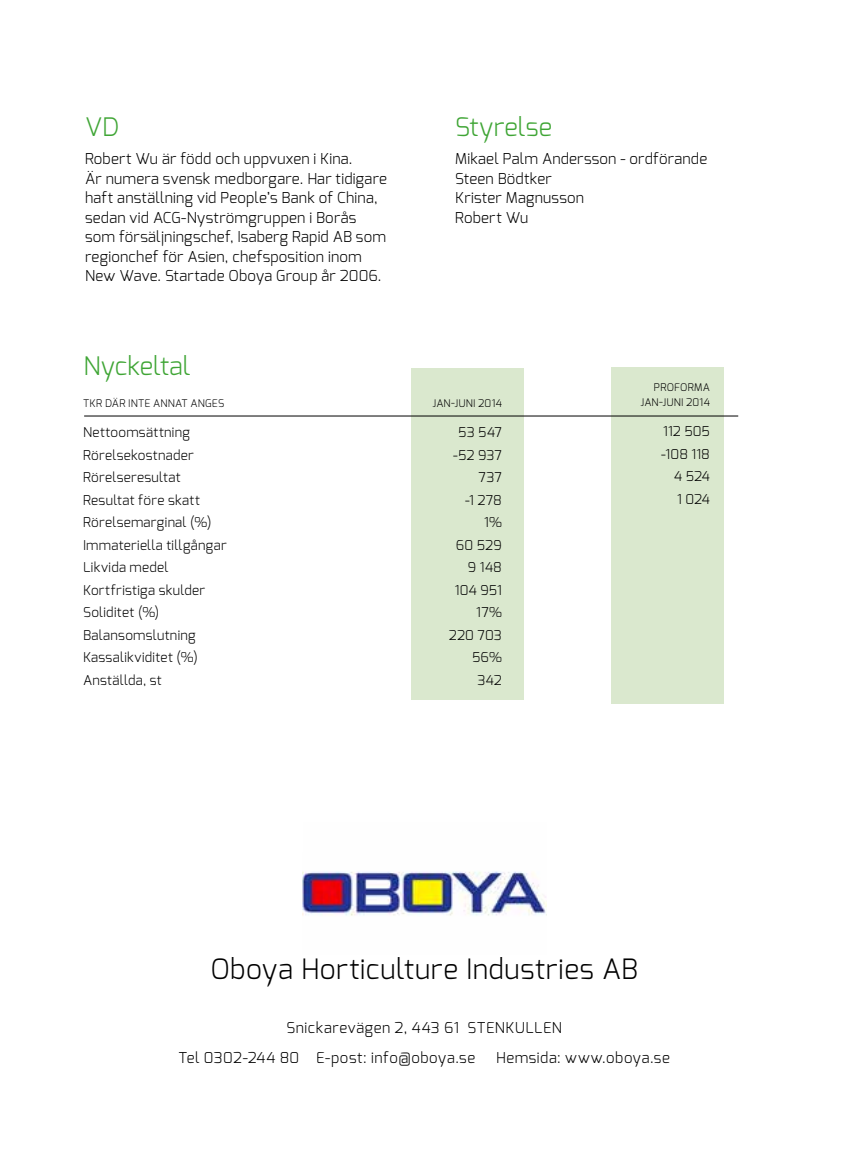
<style>
.page{position:relative;width:851px;height:1157px;background:#fff}
.page>*{position:absolute;margin:0;border:0;box-sizing:border-box;transform-origin:0 0}
.t1{font:300 28.05px "Exo";letter-spacing:.02em;color:#000}
.t2{font:300 25.5px "Exo";color:#3fa535}
.t3{font:300 15px/19.5px "Exo";letter-spacing:.015em;color:#000}
.t4{font:300 15px/29.8px "Exo";letter-spacing:.035em;color:#000}
.t5{font:300 13.5px/22.5px "Exo";letter-spacing:.015em;color:#000;text-align:right}
.t6{font:300 10.5px/15px "Exo";letter-spacing:.025em;color:#000}
</style>
<div class="page">
<img style="left:302px;top:871px;width:244px;height:45px">
<div style="left:611px;top:367px;width:112px;height:336px;background:#dae8ce"></div>
<div style="left:411px;top:368px;width:112px;height:332px;background:#dae8ce"></div>
<hr style="left:84px;top:416px;width:654px;height:1px;background:#000">
<h2 class="t2" style="left:85px;top:111px;width:35px">VD</h2>
<p class="t3" style="left:85px;top:149px;width:303px">Robert Wu är född och uppvuxen i Kina.<br>Är numera svensk medborgare. Har tidigare haft anställning vid People’s Bank of China, sedan vid ACG-Nyströmgruppen i Borås som försäljningschef, Isaberg Rapid AB som regionchef för Asien, chefsposition inom New Wave. Startade Oboya Group år 2006.</p>
<h2 class="t2" style="left:455px;top:111px;width:98px">Styrelse</h2>
<p class="t3" style="left:455px;top:149px;width:253px">Mikael Palm Andersson - ordförande<br>Steen Bödtker<br>Krister Magnusson<br>Robert Wu</p>
<h2 class="t2" style="left:83px;top:350px;width:108px">Nyckeltal</h2>
<p class="t6" style="left:83px;top:396px;width:142px">TKr där inte annat anges</p>
<p class="t6" style="left:432px;top:396px;width:71px">Jan-Juni 2014</p>
<p class="t5" style="left:83px;top:421px;width:108px">Nettoomsättning</p>
<p class="t5" style="left:458px;top:421px;width:45px">53 547</p>
<p class="t5" style="left:83px;top:443px;width:112px">Rörelsekostnader</p>
<p class="t5" style="left:453px;top:443px;width:50px">-52 937</p>
<p class="t5" style="left:83px;top:466px;width:99px">Rörelseresultat</p>
<p class="t5" style="left:478px;top:466px;width:25px">737</p>
<p class="t5" style="left:83px;top:488px;width:118px">Resultat före skatt</p>
<p class="t5" style="left:465px;top:488px;width:38px">-1 278</p>
<p class="t5" style="left:83px;top:511px;width:130px">Rörelsemarginal (%)</p>
<p class="t5" style="left:484px;top:511px;width:19px">1%</p>
<p class="t5" style="left:83px;top:533px;width:145px">Immateriella tillgångar</p>
<p class="t5" style="left:456px;top:533px;width:47px">60 529</p>
<p class="t5" style="left:83px;top:556px;width:87px">Likvida medel</p>
<p class="t5" style="left:468px;top:556px;width:36px">9 148</p>
<p class="t5" style="left:83px;top:578px;width:124px">Kortfristiga skulder</p>
<p class="t5" style="left:454px;top:578px;width:49px">104 951</p>
<p class="t5" style="left:83px;top:601px;width:78px">Soliditet (%)</p>
<p class="t5" style="left:476px;top:601px;width:27px">17%</p>
<p class="t5" style="left:83px;top:623px;width:114px">Balansomslutning</p>
<p class="t5" style="left:448px;top:623px;width:55px">220 703</p>
<p class="t5" style="left:83px;top:646px;width:116px">Kassalikviditet (%)</p>
<p class="t5" style="left:472px;top:646px;width:31px">56%</p>
<p class="t5" style="left:83px;top:668px;width:80px">Anställda, st</p>
<p class="t5" style="left:477px;top:668px;width:26px">342</p>
<p class="t6" style="left:640px;top:380px;width:71px;text-indent:14px">Proforma<br>Jan-juni 2014</p>
<p class="t5" style="left:661px;top:420px;width:50px">112 505 -108 118<br>4 524<br>1 024</p>
<h1 class="t1" style="left:211px;top:950px;width:428px">Oboya Horticulture Industries AB</h1>
<p class="t4" style="left:179px;top:1012px;width:385px;text-indent:108px">Snickarevägen 2, 443 61 STENKULLEN<br>Tel 0302-244 80 E-post: info@oboya.se</p>
<p class="t4" style="left:496px;top:1042px;width:175px">Hemsida: www.oboya.se</p>
</div>
